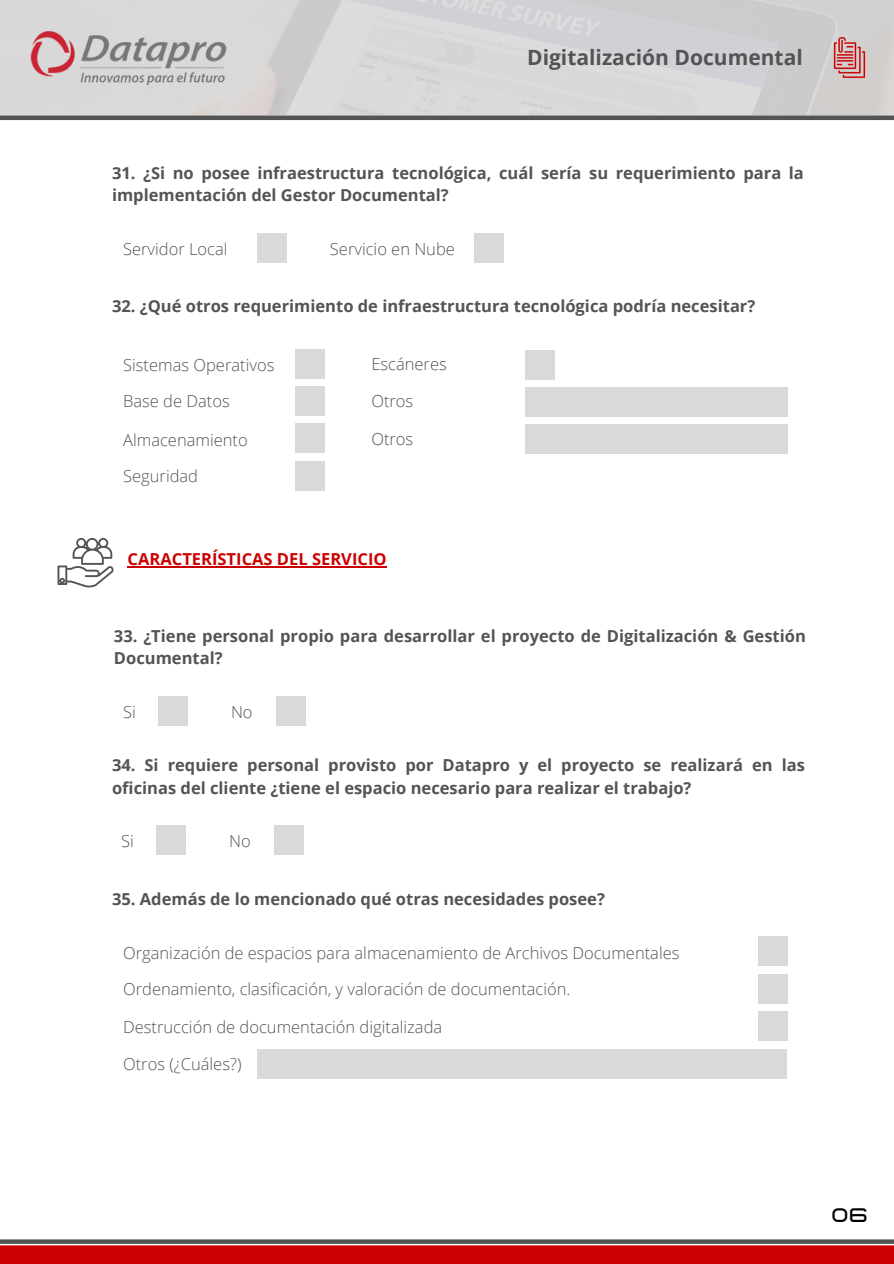
<style>
.page{position:relative;width:894px;height:1264px;background:#fff}
.page>*{position:absolute;margin:0;border:0;box-sizing:border-box;transform-origin:0 0}
.t1{font:700 21px "Open Sans";color:#545454}
.t2{font:700 19.5px "Lastica";color:#000}
.t3{font:700 16.5px/22.5px "Open Sans";color:#545454}
.t4{font:300 16.5px/35.5px "Open Sans";color:#545454}
.t5{font:700 16.5px "Open Sans";color:#c00}
</style>
<div class="page">
<img style="left:0;top:0;width:893px;height:114px">
<hr style="left:0;top:116px;width:893px;height:4px;background:#545454">
<img style="left:30px;top:29px;width:198px;height:58px">
<img style="left:824px;top:33px;width:50px;height:49px">
<div style="left:0;top:1245px;width:893px;height:18px;background:#c00"></div>
<svg style="left:0;top:1239px;width:893px;height:4px;background:#646464"></svg>
<div style="left:257px;top:233px;width:30px;height:30px;background:#d9d9d9"></div>
<div style="left:474px;top:233px;width:29px;height:30px;background:#d9d9d9"></div>
<div style="left:295px;top:349px;width:29px;height:29px;background:#d9d9d9"></div>
<div style="left:295px;top:387px;width:29px;height:29px;background:#d9d9d9"></div>
<div style="left:295px;top:423px;width:29px;height:29px;background:#d9d9d9"></div>
<div style="left:295px;top:461px;width:29px;height:29px;background:#d9d9d9"></div>
<div style="left:525px;top:350px;width:29px;height:29px;background:#d9d9d9"></div>
<div style="left:525px;top:387px;width:262px;height:29px;background:#d9d9d9"></div>
<div style="left:525px;top:424px;width:262px;height:29px;background:#d9d9d9"></div>
<svg style="left:57px;top:538px;width:57px;height:49px"></svg>
<hr style="left:128px;top:566px;width:258px;height:1px;background:#c00">
<div style="left:158px;top:696px;width:30px;height:30px;background:#d9d9d9"></div>
<div style="left:276px;top:696px;width:29px;height:30px;background:#d9d9d9"></div>
<div style="left:157px;top:825px;width:29px;height:30px;background:#d9d9d9"></div>
<div style="left:274px;top:825px;width:30px;height:30px;background:#d9d9d9"></div>
<div style="left:758px;top:936px;width:29px;height:30px;background:#d9d9d9"></div>
<div style="left:758px;top:974px;width:29px;height:29px;background:#d9d9d9"></div>
<div style="left:758px;top:1011px;width:29px;height:29px;background:#d9d9d9"></div>
<div style="left:257px;top:1048px;width:529px;height:30px;background:#d9d9d9"></div>
<p class="t1" style="left:527px;top:42px;width:277px">Digitalización Documental</p>
<p class="t3" style="left:112px;top:161px;width:693px">31. ¿Si no posee infraestructura tecnológica, cuál sería su requerimiento para la implementación del Gestor Documental?</p>
<p class="t4" style="left:123px;top:230px;width:106px">Servidor Local</p>
<p class="t4" style="left:330px;top:230px;width:126px">Servicio en Nube</p>
<p class="t3" style="left:112px;top:295px;width:644px">32. ¿Qué otros requerimiento de infraestructura tecnológica podría necesitar?</p>
<p class="t4" style="left:123px;top:347px;width:153px">Sistemas Operativos<br>Base de Datos</p>
<p class="t4" style="left:123px;top:421px;width:126px">Almacenamiento</p>
<p class="t4" style="left:123px;top:458px;width:76px">Seguridad</p>
<p class="t4" style="left:371px;top:346px;width:77px">Escáneres</p>
<p class="t4" style="left:371px;top:382px;width:43px">Otros</p>
<p class="t4" style="left:371px;top:420px;width:43px">Otros</p>
<p class="t5" style="left:128px;top:547px;width:260px">CARACTERÍSTICAS DEL SERVICIO</p>
<p class="t3" style="left:114px;top:624px;width:693px">33. ¿Tiene personal propio para desarrollar el proyecto de Digitalización &amp; Gestión<br>Documental?</p>
<p class="t4" style="left:123px;top:693px;width:14px">Si</p>
<p class="t4" style="left:231px;top:693px;width:23px">No</p>
<p class="t3" style="left:112px;top:753px;width:694px">34. Si requiere personal provisto por Datapro y el proyecto se realizará en las oficinas del cliente ¿tiene el espacio necesario para realizar el trabajo?</p>
<p class="t4" style="left:121px;top:822px;width:14px">Si</p>
<p class="t4" style="left:229px;top:822px;width:23px">No</p>
<p class="t3" style="left:112px;top:886px;width:494px">35. Además de lo mencionado qué otras necesidades posee?</p>
<p class="t4" style="left:123px;top:934px;width:557px">Organización de espacios para almacenamiento de Archivos Documentales<br>Ordenamiento, clasificación, y valoración de documentación.</p>
<p class="t4" style="left:123px;top:1009px;width:320px">Destrucción de documentación digitalizada</p>
<p class="t4" style="left:123px;top:1045px;width:120px">Otros (¿Cuáles?)</p>
<p class="t2" style="left:831px;top:1205px;width:38px">06</p>
</div>
